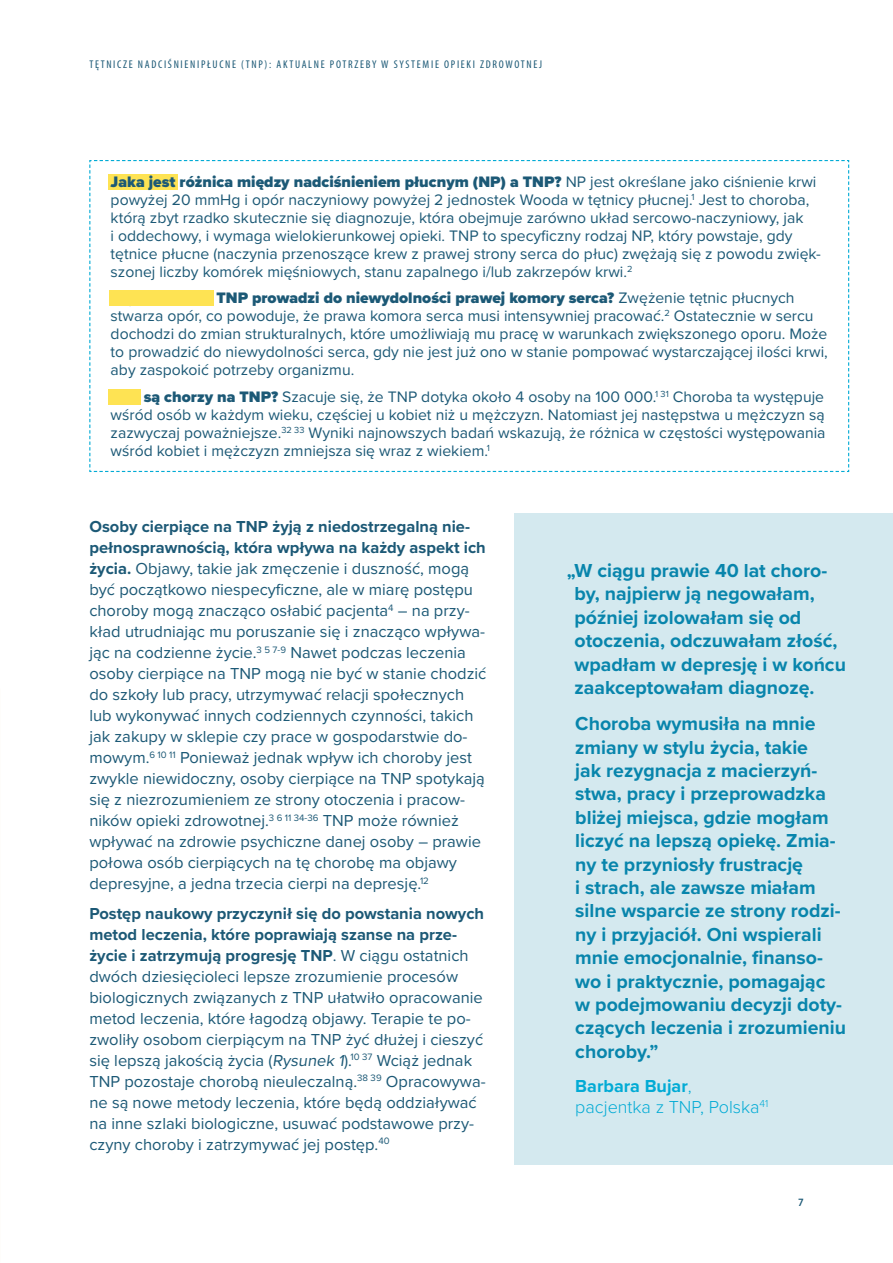
<style>
.page{position:relative;width:893px;height:1263px;background:#fff}
.page>*{position:absolute;margin:0;border:0;box-sizing:border-box;transform-origin:0 0}
.t1{font:700 19.5px/23.4px "Proxima Nova";color:#0885ac}
.t2{font:300 18px/21px "Proxima Nova";color:#02abd5}
.t3{font:16.5px/21px "Proxima Nova";color:#1c5976}
.t4{font:15.75px/18px "Proxima Nova";color:#1c5976}
.t5{font:condensed 11.25px "Myriad Pro";letter-spacing:.15em;color:#1c5976}
.t6{font:600 semi-condensed 11.25px "Myriad Pro";color:#1c5976}
.s1{font-weight:900}
.s2{font-weight:700}
</style>
<div class="page">
<div style="left:514px;top:513px;width:379px;height:652px;background:#d4e9ef"></div>
<svg style="left:89px;top:160px;width:761px;height:312px"></svg>
<div style="left:109px;top:290px;width:104px;height:16px;background:#fee353"></div>
<div style="left:109px;top:389px;width:32px;height:15px;background:#fee353"></div>
<p class="t5" style="left:89px;top:58px;width:454px">TĘTNICZE NADCIŚNIENIPŁUCNE (TNP): AKTUALNE POTRZEBY W SYSTEMIE OPIEKI ZDROWOTNEJ</p>
<p class="t4" style="left:111px;top:172px;width:712px"><span class="s1">Jaka jest różnica między nadciśnieniem płucnym (NP) a TNP?</span> NP jest określane jako ciśnienie krwi powyżej 20 mmHg i opór naczyniowy powyżej 2 jednostek Wooda w tętnicy płucnej.<sup>1</sup> Jest to choroba, którą zbyt rzadko skutecznie się diagnozuje, która obejmuje zarówno układ sercowo-naczyniowy, jak<br>i oddechowy, i wymaga wielokierunkowej opieki. TNP to specyficzny rodzaj NP, który powstaje, gdy tętnice płucne (naczynia przenoszące krew z prawej strony serca do płuc) zwężają się z powodu zwięk&shy;szonej liczby komórek mięśniowych, stanu zapalnego i/lub zakrzepów krwi.<sup>2</sup></p>
<p class="t4" style="left:111px;top:288px;width:719px"><span class="s1">W jaki sposób TNP prowadzi do niewydolności prawej komory serca?</span> Zwężenie tętnic płucnych stwarza opór, co powoduje, że prawa komora serca musi intensywniej pracować.<sup>2</sup> Ostatecznie w sercu dochodzi do zmian strukturalnych, które umożliwiają mu pracę w warunkach zwiększonego oporu. Może to prowadzić do niewydolności serca, gdy nie jest już ono w stanie pompować wystarczającej ilości krwi, aby zaspokoić potrzeby organizmu.</p>
<p class="t4" style="left:111px;top:387px;width:716px;text-align:justify"><span class="s1">Kim są chorzy na TNP?</span> Szacuje się, że TNP dotyka około 4 osoby na 100 000.<sup>1</sup> <sup>31</sup> Choroba ta występuje wśród osób w każdym wieku, częściej u kobiet niż u mężczyzn. Natomiast jej następstwa u mężczyzn są zazwyczaj poważniejsze.<sup>32</sup> <sup>33</sup> Wyniki najnowszych badań wskazują, że różnica w częstości występowania wśród kobiet i mężczyzn zmniejsza się wraz z wiekiem.<sup>1</sup></p>
<p class="t3" style="left:89px;top:515px;width:399px"><span class="s2">Osoby cierpiące na TNP żyją z niedostrzegalną nie&shy;pełnosprawnością, która wpływa na każdy aspekt ich życia.</span> Objawy, takie jak zmęczenie i duszność, mogą być początkowo niespecyficzne, ale w miarę postępu choroby mogą znacząco osłabić pacjenta<sup>4</sup> – na przy&shy;kład utrudniając mu poruszanie się i znacząco wpływa&shy;jąc na codzienne życie.<sup>3</sup> <sup>5</sup> <sup>7-9</sup> Nawet podczas leczenia osoby cierpiące na TNP mogą nie być w stanie chodzić do szkoły lub pracy, utrzymywać relacji społecznych lub wykonywać innych codziennych czynności, takich jak zakupy w sklepie czy prace w gospodarstwie do&shy;mowym.<sup>6</sup> <sup>10</sup> <sup>11</sup> Ponieważ jednak wpływ ich choroby jest zwykle niewidoczny, osoby cierpiące na TNP spotykają się z niezrozumieniem ze strony otoczenia i pracow&shy;ników opieki zdrowotnej.<sup>3</sup> <sup>6</sup> <sup>11</sup> <sup>34-36</sup> TNP może również wpływać na zdrowie psychiczne danej osoby – prawie połowa osób cierpiących na tę chorobę ma objawy depresyjne, a jedna trzecia cierpi na depresję.<sup>12</sup></p>
<p class="t3" style="left:89px;top:902px;width:398px"><span class="s2">Postęp naukowy przyczynił się do powstania nowych metod leczenia, które poprawiają szanse na prze&shy;życie i zatrzymują progresję TNP</span>. W ciągu ostatnich dwóch dziesięcioleci lepsze zrozumienie procesów biologicznych związanych z TNP ułatwiło opracowanie metod leczenia, które łagodzą objawy. Terapie te po&shy;zwoliły osobom cierpiącym na TNP żyć dłużej i cieszyć się lepszą jakością życia (Rysunek 1).<sup>10</sup> <sup>37</sup> Wciąż jednak TNP pozostaje chorobą nieuleczalną.<sup>38</sup> <sup>39</sup> Opracowywa&shy;ne są nowe metody leczenia, które będą oddziaływać na inne szlaki biologiczne, usuwać podstawowe przy&shy;czyny choroby i zatrzymywać jej postęp.<sup>40</sup></p>
<p class="t1" style="left:574px;top:558px;width:273px;text-indent:-8px">„ W ciągu prawie 40 lat choro&shy;by, najpierw ją negowałam, później izolowałam się od otoczenia, odczuwałam złość, wpadłam w depresję i w końcu zaakceptowałam diagnozę.</p>
<p class="t1" style="left:575px;top:712px;width:272px">Choroba wymusiła na mnie zmiany w stylu życia, takie<br>jak rezygnacja z macierzyń&shy;stwa, pracy i przeprowadzka bliżej miejsca, gdzie mogłam liczyć na lepszą opiekę. Zmia&shy;ny te przyniosły frustrację<br>i strach, ale zawsze miałam silne wsparcie ze strony rodzi&shy;ny i przyjaciół. Oni wspierali mnie emocjonalnie, finanso&shy;wo i praktycznie, pomagając<br>w podejmowaniu decyzji doty&shy;czących leczenia i zrozumieniu choroby.”</p>
<p class="t2" style="left:575px;top:1074px;width:195px"><span class="s2">Barbara Bujar</span>, pacjentka z TNP, Polska<sup>41</sup></p>
<p class="t6" style="left:798px;top:1195px;width:7px">7</p>
</div>
